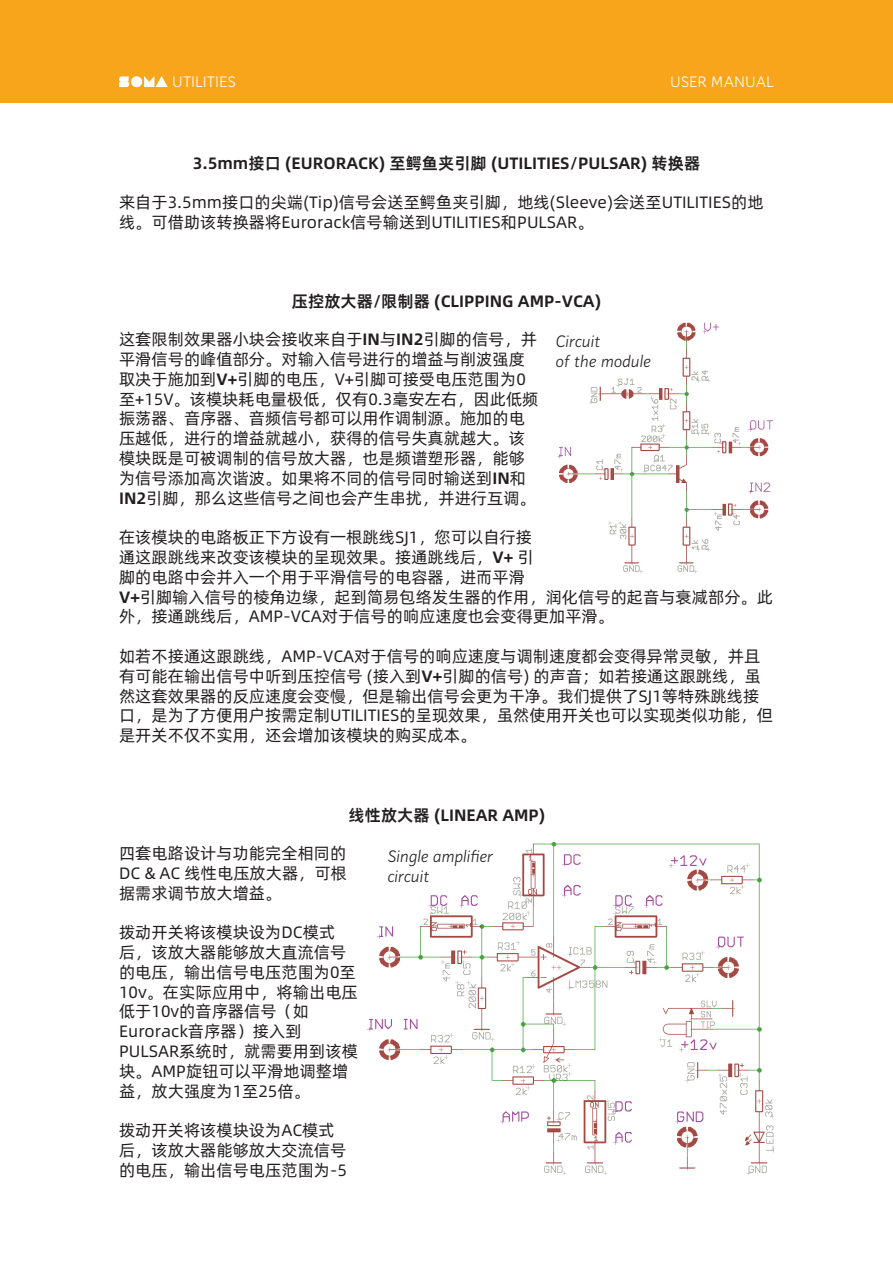
<style>
.page{position:relative;width:893px;height:1263px;background:#fff}
.page>*{position:absolute;margin:0;border:0;box-sizing:border-box;transform-origin:0 0}
.text{font:16.5px/19.8px "Alibaba Pu Hui Ti 3 55 Regular";color:#231f20}
.z{font:16.5px/19.8px "Alibaba Pu Hui Ti 3 55 Regular";color:#231f20}
.z-2{font:16.5px "Alibaba Pu Hui Ti 3 85 Bold";color:#231f20}
.text-2{font:italic 300 16.5px/19.8px "Mediator";color:#231f20}
.t1{font:300 15px "Mediator";color:#fff}
.s1{font-family:"Alibaba Pu Hui Ti 3 85 Bold"}
</style>
<div class="page">
<div style="left:0;top:0;width:893px;height:103px;background:#f9a51b"></div>
<svg style="left:144px;top:76px;width:24px;height:11px"></svg>
<svg style="left:119px;top:76px;width:10px;height:11px"></svg>
<div style="left:131px;top:76px;width:11px;height:11px;background:#fff;border-radius:50%"></div>
<img style="left:557px;top:322px;width:216px;height:252px">
<img style="left:367px;top:842px;width:407px;height:332px">
<p class="t1" style="left:172px;top:72px;width:65px">UTILITIES</p>
<p class="t1" style="left:670px;top:72px;width:105px">USER MANUAL</p>
<p class="z-2" style="left:193px;top:150px;width:509px">3.5mm接口 (EURORACK) 至鳄鱼夹引脚 (UTILITIES/PULSAR) 转换器</p>
<p class="z" style="left:119px;top:193px;width:646px">来自于3.5mm接口的尖端(Tip)信号会送至鳄鱼夹引脚，地线(Sleeve)会送至UTILITIES的地线。可借助该转换器将Eurorack信号输送到UTILITIES和PULSAR。</p>
<p class="z-2" style="left:292px;top:289px;width:311px">压控放大器/限制器 (CLIPPING AMP-VCA)</p>
<p class="text" style="left:119px;top:330px;width:421px">这套限制效果器小块会接收来自于<span class="s1">IN</span>与<span class="s1">IN2</span>引脚的信号，并平滑信号的峰值部分。对输入信号进行的增益与削波强度取决于施加到<span class="s1">V+</span>引脚的电压，V+引脚可接受电压范围为0至+15V。该模块耗电量极低，仅有0.3毫安左右，因此低频振荡器、音序器、音频信号都可以用作调制源。施加的电压越低，进行的增益就越小，获得的信号失真就越大。该模块既是可被调制的信号放大器，也是频谱塑形器，能够为信号添加高次谐波。如果将不同的信号同时输送到<span class="s1">IN</span>和<br><span class="s1">IN2</span>引脚，那么这些信号之间也会产生串扰，并进行互调。</p>
<p class="text" style="left:119px;top:528px;width:416px;text-align:justify">在该模块的电路板正下方设有一根跳线SJ1，您可以自行接通这跟跳线来改变该模块的呈现效果。接通跳线后，<span class="s1">V+</span> 引脚的电路中会并入一个用于平滑信号的电容器，进而平滑</p>
<p class="z" style="left:119px;top:587px;width:655px"><span class="s1">V+</span>引脚输入信号的棱角边缘，起到简易包络发生器的作用，润化信号的起音与衰减部分。此外，接通跳线后，AMP-VCA对于信号的响应速度也会变得更加平滑。</p>
<p class="z" style="left:119px;top:646px;width:655px">如若不接通这跟跳线，AMP-VCA对于信号的响应速度与调制速度都会变得异常灵敏，并且有可能在输出信号中听到压控信号 (接入到<span class="s1">V+</span>引脚的信号) 的声音；如若接通这跟跳线，虽然这套效果器的反应速度会变慢，但是输出信号会更为干净。我们提供了SJ1等特殊跳线接口，是为了方便用户按需定制UTILITIES的呈现效果，虽然使用开关也可以实现类似功能，但是开关不仅不实用，还会增加该模块的购买成本。</p>
<p class="text-2" style="left:555px;top:331px;width:96px">Circuit<br>of the module</p>
<p class="z-2" style="left:349px;top:802px;width:198px">线性放大器 (LINEAR AMP)</p>
<p class="text" style="left:119px;top:843px;width:229px;text-align:justify">四套电路设计与功能完全相同的DC &amp; AC 线性电压放大器，可根据需求调节放大增益。</p>
<p class="text" style="left:119px;top:923px;width:240px">拨动开关将该模块设为DC模式<br>后，该放大器能够放大直流信号的电压，输出信号电压范围为0至<br>10v。在实际应用中，将输出电压低于10v的音序器信号（如<br>Eurorack音序器）接入到<br>PULSAR系统时，就需要用到该模块。AMP旋钮可以平滑地调整增益，放大强度为1至25倍。</p>
<p class="text" style="left:119px;top:1121px;width:229px">拨动开关将该模块设为AC模式后，该放大器能够放大交流信号的电压，输出信号电压范围为-5</p>
<p class="text-2" style="left:387px;top:846px;width:107px">Single amplifier circuit</p>
</div>
